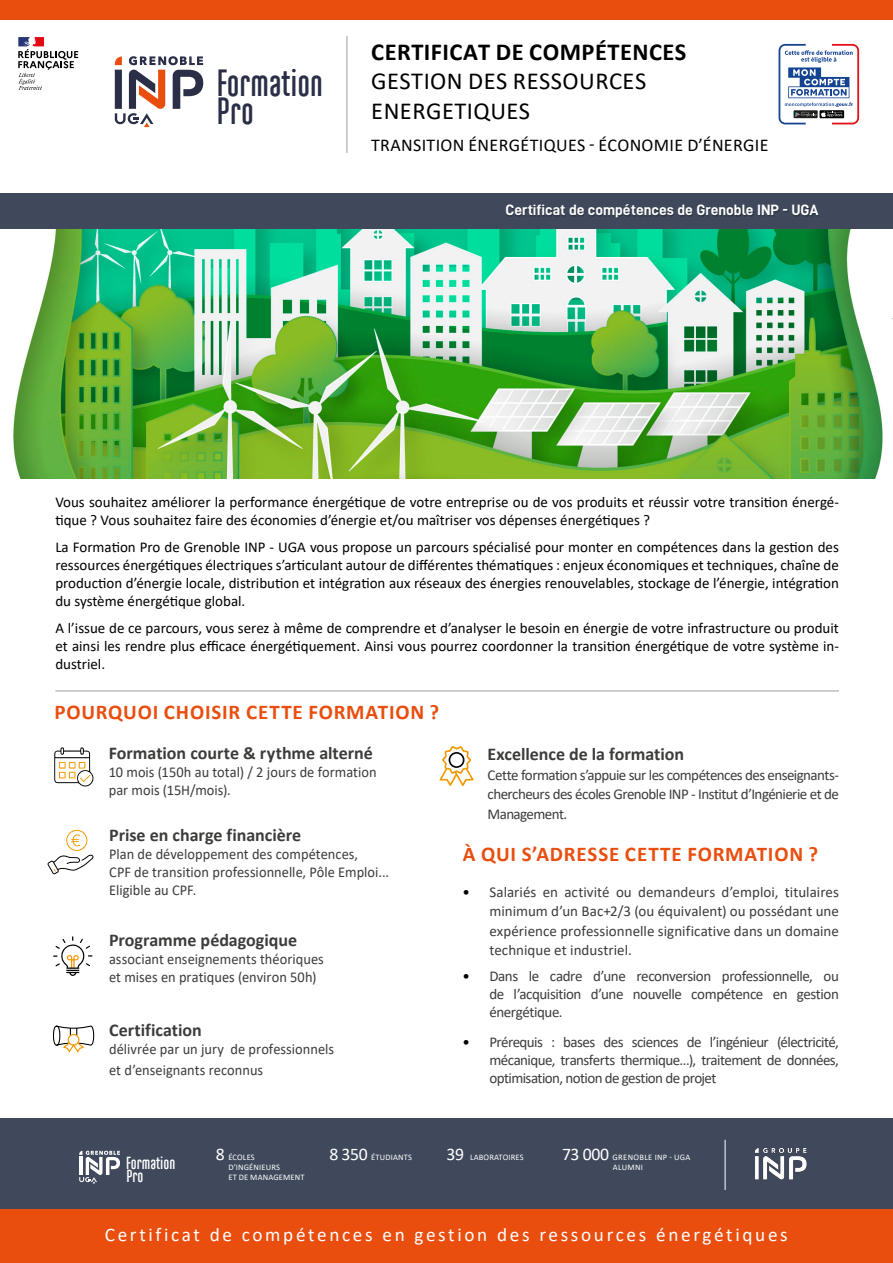
<style>
.page{position:relative;width:893px;height:1263px;background:#fff}
.page>*{position:absolute;margin:0;border:0;box-sizing:border-box;transform-origin:0 0}
.t1{font:700 37.8px/27.8px "Ando";color:#2a2e46}
.t2{font:24.45px/29.4px "Calibri";letter-spacing:.02em;color:#000}
.t3{font:700 24.45px "Calibri";letter-spacing:.02em;color:#000}
.t4{font:700 21px "Calibri";letter-spacing:.04em;color:#e94e0f}
.t5{font:19.2px "Calibri";letter-spacing:.14em;color:#fff}
.t6{font:700 18px "Calibri";color:#3c3c3b}
.t7{font:18px "Calibri";letter-spacing:.02em;color:#000}
.t8{font:700 17.4px/12.8px "Ando";color:#fff}
.t9{font:15px/18px "Calibri";color:#000;text-align:justify}
.t10{font:15px/19.5px "Calibri";color:#3c3c3b;text-align:justify}
.t11{font:15px/18px "Calibri";color:#3c3c3b;scale:.96 1}
.t12{font:15px "D DIN Bold";color:#fff}
.t13{font:8.55px/10.2px "Calibri";letter-spacing:.02em;color:#fff}
.t14{font:8.55px/10.2px "Calibri";letter-spacing:.04em;color:#fff;text-align:center}
.s1{color:#000}
.s2{font-size:17.7px}
</style>
<div class="page">
<div style="left:0;top:193px;width:893px;height:37px;background:#3f495b"></div>
<hr style="left:55px;top:690px;width:784px;height:1px;background:#9d9d9c">
<div style="left:0;top:0;width:893px;height:19px;background:#e94e0f"></div>
<div style="left:0;top:1119px;width:893px;height:144px;background:#3f495b"></div>
<div style="left:0;top:1209px;width:893px;height:54px;background:#e94e0f"></div>
<hr style="left:347px;top:36px;width:1px;height:117px;background:#9d9d9c">
<svg style="left:18px;top:37px;width:60px;height:53px"></svg>
<svg style="left:115px;top:56px;width:88px;height:71px"></svg>
<svg style="left:778px;top:44px;width:81px;height:81px"></svg>
<svg style="left:779px;top:44px;width:80px;height:80px"></svg>
<img style="left:13px;top:230px;width:870px;height:248px">
<hr style="left:725px;top:1140px;width:1px;height:50px;background:#fff">
<svg style="left:79px;top:1151px;width:41px;height:32px"></svg>
<img style="left:755px;top:1148px;width:52px;height:32px">
<svg style="left:54px;top:747px;width:40px;height:39px"></svg>
<svg style="left:47px;top:830px;width:47px;height:44px"></svg>
<svg style="left:52px;top:1025px;width:43px;height:28px"></svg>
<svg style="left:440px;top:746px;width:34px;height:40px"></svg>
<svg style="left:53px;top:936px;width:40px;height:40px"></svg>
<div style="left:507px;top:205px;width:313px;height:14px;background:#000;opacity:.25"></div>
<h1 class="t1" style="left:217px;top:70px;width:108px">Formation<br>Pro</h1>
<h2 class="t3" style="left:371px;top:35px;width:317px">CERTIFICAT DE COMPÉTENCES</h2>
<h2 class="t2" style="left:371px;top:66px;width:276px">GESTION DES RESSOURCES<br>ENERGETIQUES</h2>
<p class="t7" style="left:371px;top:132px;width:399px">TRANSITION ÉNERGÉTIQUES - ÉCONOMIE D’ÉNERGIE</p>
<p class="t12" style="left:506px;top:202px;width:315px">Certificat de compétences de Grenoble INP - UGA</p>
<p class="t9" style="left:55px;top:492px;width:785px">Vous souhaitez améliorer la performance énergétique de votre entreprise ou de vos produits et réussir votre transition énergé&shy;tique ? Vous souhaitez faire des économies d’énergie et/ou maîtriser vos dépenses énergétiques ?</p>
<p class="t9" style="left:55px;top:537px;width:785px">La Formation Pro de Grenoble INP - UGA vous propose un parcours spécialisé pour monter en compétences dans la gestion des ressources énergétiques électriques s’articulant autour de différentes thématiques : enjeux économiques et techniques, chaîne de production d’énergie locale, distribution et intégration aux réseaux des énergies renouvelables, stockage de l’énergie, intégration du système énergétique global.</p>
<p class="t9" style="left:55px;top:618px;width:785px">A l’issue de ce parcours, vous serez à même de comprendre et d’analyser le besoin en énergie de votre infrastructure ou produit et ainsi les rendre plus efficace énergétiquement. Ainsi vous pourrez coordonner la transition énergétique de votre système in&shy;dustriel.</p>
<h3 class="t4" style="left:54px;top:697px;width:386px">POURQUOI CHOISIR CETTE FORMATION ?</h3>
<p class="t6" style="left:109px;top:741px;width:265px">Formation courte &amp; rythme alterné</p>
<p class="t11" style="left:109px;top:763px;width:281px">10 mois (150h au total) / 2 jours de formation par mois (15H/mois).</p>
<p class="t6" style="left:109px;top:822px;width:194px">Prise en charge financière</p>
<p class="t11" style="left:109px;top:844px;width:293px">Plan de développement des compétences,<br>CPF de transition professionnelle, Pôle Emploi...<br>Eligible au CPF.</p>
<p class="t6" style="left:109px;top:927px;width:189px">Programme pédagogique</p>
<p class="t11" style="left:109px;top:949px;width:225px">associant enseignements théoriques et mises en pratiques (environ 50h)</p>
<p class="t6" style="left:109px;top:1017px;width:94px">Certification</p>
<p class="t11" style="left:109px;top:1038px;width:236px;line-height:21px">délivrée par un jury de professionnels et d’enseignants reconnus</p>
<p class="t6" style="left:487px;top:741px;width:198px">Excellence de la formation</p>
<p class="t10" style="left:487px;top:764px;width:353px">Cette formation s’appuie sur les compétences des enseignants&shy;chercheurs des écoles Grenoble INP - Institut d’Ingénierie et de Management.</p>
<h3 class="t4" style="left:463px;top:839px;width:357px">À QUI S’ADRESSE CETTE FORMATION ?</h3>
<p class="t10" style="left:489px;top:882px;width:351px;text-indent:-27px"><span class="s1">•</span> Salariés en activité ou demandeurs d’emploi, titulaires minimum d’un Bac+2/3 (ou équivalent) ou possédant une expérience professionnelle significative dans un domaine technique et industriel.</p>
<p class="t10" style="left:489px;top:966px;width:351px;line-height:18px;text-indent:-27px"><span class="s1">•</span> Dans le cadre d’une reconversion professionnelle, ou de l’acquisition d’une nouvelle compétence en gestion énergétique.</p>
<p class="t10" style="left:489px;top:1032px;width:351px;line-height:18px;text-indent:-27px"><span class="s1">•</span> Prérequis : bases des sciences de l’ingénieur (électricité, mécanique, transferts thermique…), traitement de données, optimisation, notion de gestion de projet</p>
<p class="t8" style="left:126px;top:1157px;width:51px">Formation<br>Pro</p>
<p class="t13" style="left:229px;top:1152px;width:78px;text-indent:-13px"><span class="s2">8</span> ÉCOLES<br>D’INGÉNIEURS<br>ET DE MANAGEMENT</p>
<p class="t13" style="left:329px;top:1152px;width:84px"><span class="s2">8 350</span> ÉTUDIANTS</p>
<p class="t13" style="left:447px;top:1152px;width:78px"><span class="s2">39</span> LABORATOIRES</p>
<p class="t14" style="left:562px;top:1152px;width:130px"><span class="s2">73 000</span> GRENOBLE INP - UGA<br>ALUMNI</p>
<p class="t5" style="left:105px;top:1221px;width:684px">Certificat de compétences en gestion des ressources énergétiques</p>
</div>
